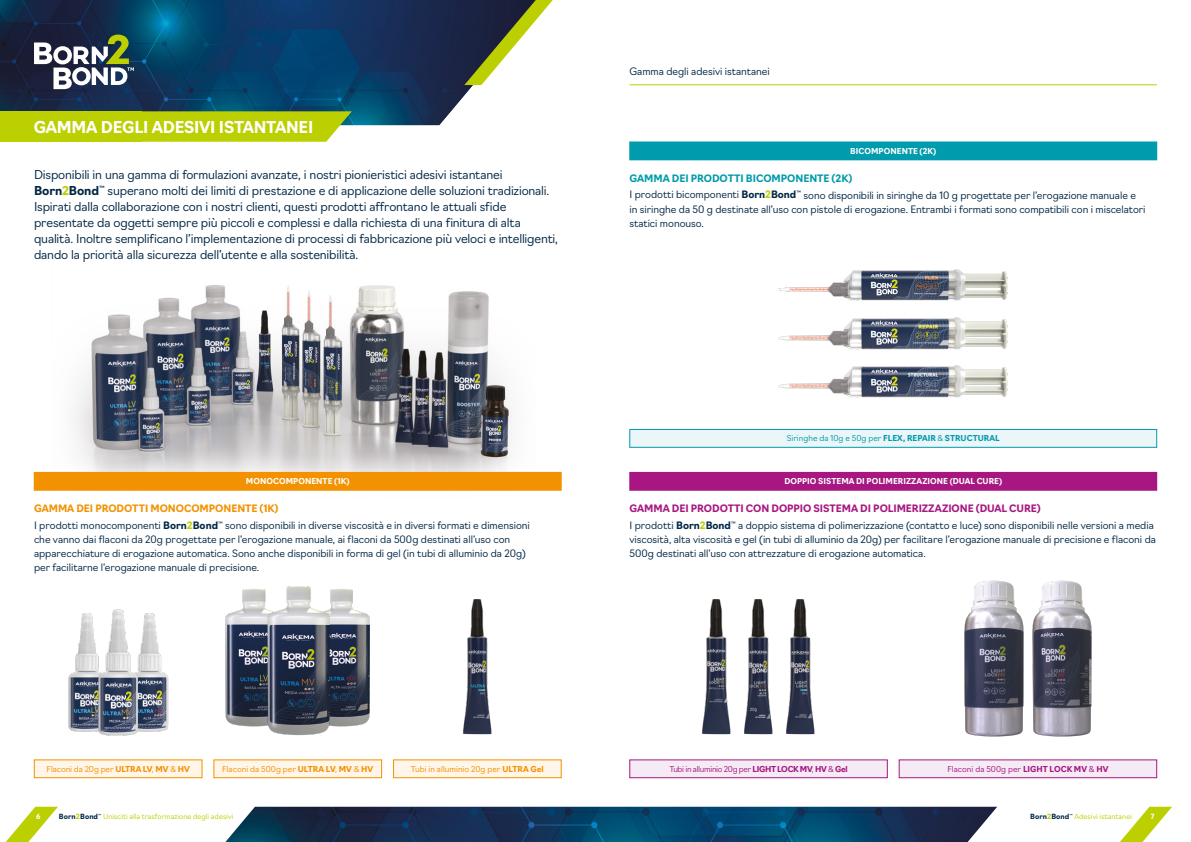
<style>
.page{position:relative;width:1191px;height:842px;background:#fff}
.page>*{position:absolute;margin:0;border:0;box-sizing:border-box;transform-origin:0 0}
.t1{font:700 16px "Navigo";letter-spacing:-.015em;color:#fff}
.t2{font:300 12px/16px "Navigo";letter-spacing:-.015em;color:#002644}
.t3{font:300 10px/14px "Navigo";letter-spacing:-.005em;color:#002644}
.t4{font:300 8px "Navigo";color:#f39200}
.t5{font:700 8px "Navigo";letter-spacing:.005em;color:#fff}
.t6{font:300 8px "Navigo";letter-spacing:.005em;color:#009bac}
.t7{font:300 8px "Navigo";letter-spacing:-.03em;color:#a71681}
.t8{font:300 8px "Navigo";letter-spacing:.005em;color:#a71681}
.t9{font:300 7px "Navigo";letter-spacing:.01em;color:#bccf00}
.t10{font:700 7px "Navigo";color:#fff}
.s1{font-weight:700}
.s2{font-weight:700;color:#bccf00}
.s3{font-weight:700;color:#009bac}
.s4{font-weight:700;color:#f39200}
.s5{font-weight:700;color:#a71681}
.s6{font-weight:700;color:#002644}
</style>
<div class="page">
<img style="left:225px;top:807px;width:772px;height:35px">
<img style="left:0;top:0;width:481px;height:125px">
<svg style="left:464px;top:0;width:89px;height:85px"></svg>
<img style="left:51px;top:285px;width:484px;height:206px">
<hr style="left:629px;top:85px;width:528px;height:1px;background:#bccf00">
<svg style="left:142px;top:111px;width:210px;height:31px;background:#bbce11"></svg>
<div style="left:0;top:111px;width:142px;height:31px;background:#bccf00"></div>
<div style="left:34px;top:472px;width:527px;height:18px;background:#f39200"></div>
<div style="left:630px;top:472px;width:526px;height:18px;background:#a71681"></div>
<div style="left:630px;top:142px;width:526px;height:18px;background:#009bac"></div>
<div style="left:34px;top:760px;width:168px;height:18px;background:#fff5e9"></div>
<div style="left:34px;top:760px;width:168px;height:18px;border:1px solid #f39200"></div>
<div style="left:630px;top:429px;width:526px;height:18px;background:#ebf6f8"></div>
<div style="left:629px;top:429px;width:528px;height:19px;border:1px solid #009bac"></div>
<div style="left:214px;top:760px;width:167px;height:18px;background:#fff5e9"></div>
<div style="left:214px;top:760px;width:168px;height:18px;border:1px solid #f39200"></div>
<div style="left:630px;top:760px;width:257px;height:18px;background:#f5ebf5"></div>
<div style="left:629px;top:760px;width:258px;height:18px;border:1px solid #a71681"></div>
<div style="left:393px;top:760px;width:168px;height:18px;background:#fff5e9"></div>
<div style="left:393px;top:760px;width:168px;height:18px;border:1px solid #f39200"></div>
<div style="left:899px;top:760px;width:257px;height:18px;background:#f5ebf5"></div>
<div style="left:899px;top:760px;width:258px;height:18px;border:1px solid #a71681"></div>
<img style="left:330px;top:589px;width:40px;height:138px">
<img style="left:225px;top:589px;width:41px;height:138px">
<img style="left:266px;top:586px;width:64px;height:150px">
<img style="left:778px;top:365px;width:230px;height:33px">
<img style="left:778px;top:269px;width:230px;height:32px">
<img style="left:778px;top:317px;width:230px;height:33px">
<img style="left:1032px;top:580px;width:60px;height:157px">
<img style="left:964px;top:580px;width:60px;height:157px">
<img style="left:463px;top:599px;width:29px;height:136px">
<img style="left:702px;top:599px;width:29px;height:136px">
<img style="left:744px;top:599px;width:29px;height:136px">
<img style="left:786px;top:599px;width:29px;height:136px">
<img style="left:68px;top:613px;width:28px;height:119px">
<img style="left:140px;top:613px;width:29px;height:119px">
<img style="left:96px;top:609px;width:44px;height:127px">
<svg style="left:34px;top:35px;width:100px;height:54px"></svg>
<svg style="left:1120px;top:807px;width:52px;height:35px"></svg>
<svg style="left:5px;top:807px;width:53px;height:35px"></svg>
<h1 class="t1" style="left:34px;top:114px;width:281px">GAMMA DEGLI ADESIVI ISTANTANEI</h1>
<p class="t2" style="left:34px;top:166px;width:525px">Disponibili in una gamma di formulazioni avanzate, i nostri pionieristici adesivi istantanei <span class="s1">Born</span><span class="s2">2</span><span class="s1">Bond</span><sup>™</sup> superano molti dei limiti di prestazione e di applicazione delle soluzioni tradizionali.<br>Ispirati dalla collaborazione con i nostri clienti, questi prodotti affrontano le attuali sfide presentate da oggetti sempre più piccoli e complessi e dalla richiesta di una finitura di alta qualità. Inoltre semplificano l’implementazione di processi di fabbricazione più veloci e intelligenti, dando la priorità alla sicurezza dell’utente e alla sostenibilità.</p>
<p class="t3" style="left:629px;top:64px;width:142px">Gamma degli adesivi istantanei</p>
<p class="t5" style="left:850px;top:145px;width:87px">BICOMPONENTE (2K)</p>
<p class="t3" style="left:629px;top:169px;width:508px;line-height:16.8px"><span class="s3">GAMMA DEI PRODOTTI BICOMPONENTE (2K)<br></span>I prodotti bicomponenti <span class="s1">Born</span><span class="s2">2</span><span class="s1">Bond</span><sup>™</sup> sono disponibili in siringhe da 10 g progettate per l’erogazione manuale e</p>
<p class="t3" style="left:629px;top:201px;width:517px">in siringhe da 50 g destinate all’uso con pistole di erogazione. Entrambi i formati sono compatibili con i miscelatori statici monouso.</p>
<p class="t6" style="left:786px;top:432px;width:214px">Siringhe da 10g e 50g per <span class="s1">FLEX, REPAIR</span> &amp; <span class="s1">STRUCTURAL</span></p>
<p class="t5" style="left:246px;top:475px;width:105px">MONOCOMPONENTE (1K)</p>
<p class="t5" style="left:784px;top:475px;width:219px">DOPPIO SISTEMA DI POLIMERIZZAZIONE (DUAL CURE)</p>
<p class="t3" style="left:34px;top:499px;width:497px;line-height:16.8px"><span class="s4">GAMMA DEI PRODOTTI MONOCOMPONENTE (1K)<br></span>I prodotti monocomponenti <span class="s1">Born</span><span class="s2">2</span><span class="s1">Bond</span><sup>™</sup> sono disponibili in diverse viscosità e in diversi formati e dimensioni</p>
<p class="t3" style="left:34px;top:531px;width:493px">che vanno dai flaconi da 20g progettate per l’erogazione manuale, ai flaconi da 500g destinati all’uso con apparecchiature di erogazione automatica. Sono anche disponibili in forma di gel (in tubi di alluminio da 20g) per facilitarne l’erogazione manuale di precisione.</p>
<p class="t3" style="left:629px;top:499px;width:526px;line-height:16.8px"><span class="s5">GAMMA DEI PRODOTTI CON DOPPIO SISTEMA DI POLIMERIZZAZIONE (DUAL CURE)<br></span>I prodotti <span class="s1">Born</span><span class="s2">2</span><span class="s1">Bond</span><sup>™</sup> a doppio sistema di polimerizzazione (contatto e luce) sono disponibili nelle versioni a media</p>
<p class="t3" style="left:629px;top:531px;width:528px">viscosità, alta viscosità e gel (in tubi di alluminio da 20g) per facilitare l’erogazione manuale di precisione e flaconi da<br>500g destinati all’uso con attrezzature di erogazione automatica.</p>
<p class="t4" style="left:47px;top:762px;width:145px">Flaconi da 20g per <span class="s1">ULTRA LV</span>, <span class="s1">MV</span> &amp; <span class="s1">HV</span></p>
<p class="t4" style="left:222px;top:762px;width:153px">Flaconi da 500g per <span class="s1">ULTRA LV</span>, <span class="s1">MV</span> &amp; <span class="s1">HV</span></p>
<p class="t4" style="left:411px;top:762px;width:134px">Tubi in alluminio 20g per <span class="s1">ULTRA Gel</span></p>
<p class="t7" style="left:669px;top:762px;width:180px">Tubi in alluminio 20g per <span class="s1">LIGHT LOCK MV</span>, <span class="s1">HV</span> &amp; <span class="s1">Gel</span></p>
<p class="t8" style="left:947px;top:762px;width:163px">Flaconi da 500g per <span class="s1">LIGHT LOCK MV</span> &amp; <span class="s1">HV</span></p>
<p class="t9" style="left:59px;top:811px;width:176px"><span class="s6">Born</span><span class="s1">2</span><span class="s6">Bond</span><sup>™</sup> Unisciti alla trasformazione degli adesivi</p>
<p class="t9" style="left:1030px;top:811px;width:103px"><span class="s6">Born</span><span class="s1">2</span><span class="s6">Bond</span><sup>™</sup> Adesivi istantanei</p>
<p class="t10" style="left:36px;top:811px;width:6px">6</p>
<p class="t10" style="left:1150px;top:811px;width:5px">7</p>
</div>
